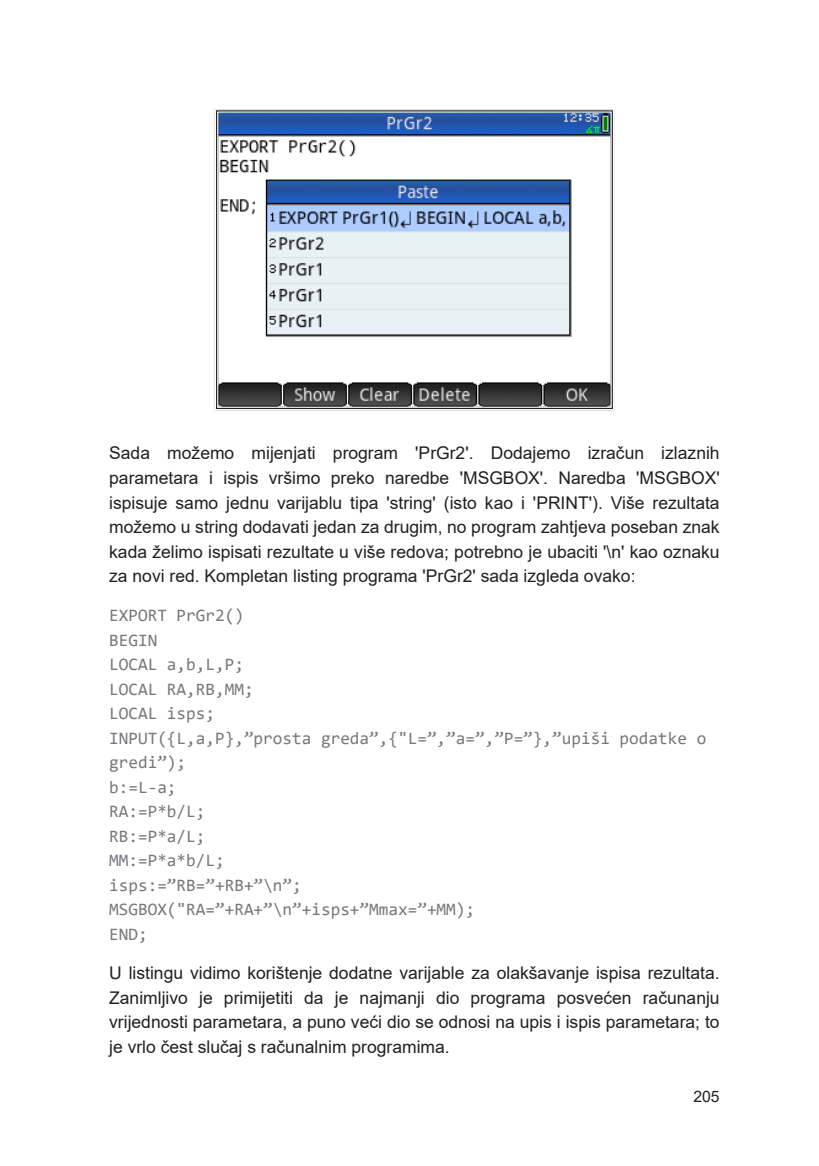
<style>
.page{position:relative;width:819px;height:1166px;background:#fff}
.page>*{position:absolute;margin:0;border:0;box-sizing:border-box;transform-origin:0 0}
.t1{font:17.5px/24.5px "Arial";color:#231f20;text-align:justify}
.t2{font:17.5px/24.5px "Consolas";color:#76787b}
.t3{font:15.75px "Arial";color:#231f20}
</style>
<div class="page">
<svg style="left:214px;top:109px;width:400px;height:302px"></svg>
<svg style="left:216px;top:111px;width:396px;height:297px"></svg>
<p class="t1" style="left:109px;top:441px;width:612px">Sada možemo mijenjati program 'PrGr2'. Dodajemo izračun izlaznih parametara i ispis vršimo preko naredbe 'MSGBOX'. Naredba 'MSGBOX' ispisuje samo jednu varijablu tipa 'string' (isto kao i 'PRINT'). Više rezultata možemo u string dodavati jedan za drugim, no program zahtjeva poseban znak kada želimo ispisati rezultate u više redova; potrebno je ubaciti '\n' kao oznaku za novi red. Kompletan listing programa 'PrGr2' sada izgleda ovako:</p>
<p class="t2" style="left:109px;top:603px;width:598px">EXPORT PrGr2()<br>BEGIN<br>LOCAL a,b,L,P;<br>LOCAL RA,RB,MM;<br>LOCAL isps;<br>INPUT({L,a,P},”prosta greda”,{"L=”,”a=”,”P=”},”upiši podatke o gredi”);<br>b:=L-a;<br>RA:=P*b/L;<br>RB:=P*a/L;<br>MM:=P*a*b/L;<br>isps:=”RB=”+RB+”\n”;<br>MSGBOX("RA=”+RA+”\n”+isps+”Mmax=”+MM);<br>END;</p>
<p class="t1" style="left:109px;top:961px;width:612px">U listingu vidimo korištenje dodatne varijable za olakšavanje ispisa rezultata.<br>Zanimljivo je primijetiti da je najmanji dio programa posvećen računanju vrijednosti parametara, a puno veći dio se odnosi na upis i ispis parametara; to je vrlo čest slučaj s računalnim programima.</p>
<p class="t3" style="left:693px;top:1085px;width:28px">205</p>
</div>
